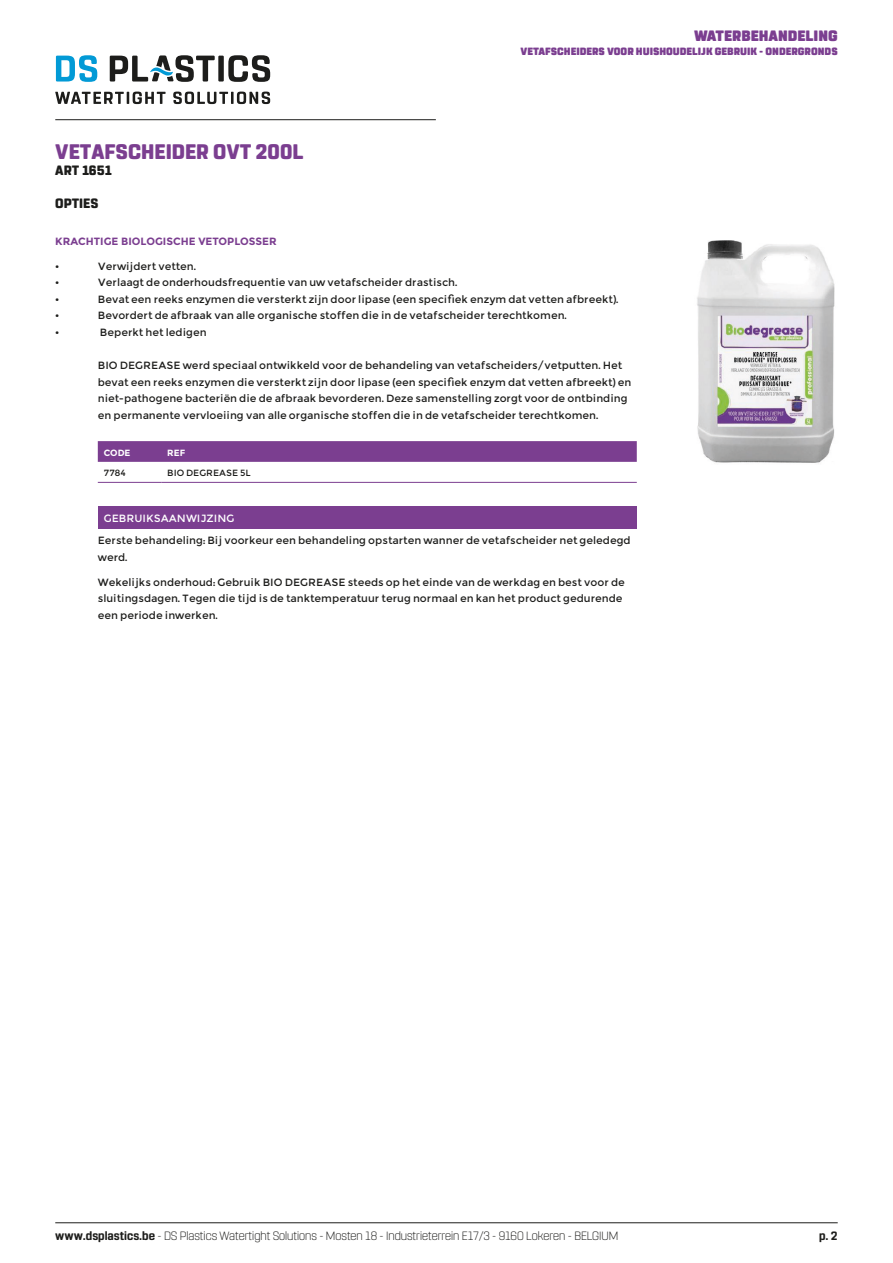
<style>
.page{position:relative;width:893px;height:1263px;background:#fff}
.page>*{position:absolute;margin:0;border:0;box-sizing:border-box;transform-origin:0 0}
.grote_titel{font:800 21px "Rohn Rounded";color:#7b3e90}
.t1{font:900 15px "Rohn Rounded";color:#7b3e90}
.t2{font:800 13.5px "Rohn Rounded";color:#1d1d1b}
.t3{font:300 12px "Rohn Rounded";color:#1d1d1b}
.t4{font:700 12px "Rohn Rounded";color:#1d1d1b}
.lopende_tekst_opties{font:10.5px/16.5px "Montserrat";color:#1d1d1b}
.lopende_tekst_zonder_insprong{font:10.5px/16.5px "Montserrat";color:#1d1d1b}
.t5{font:900 10.5px "Rohn Rounded";color:#7b3e90}
.titel_opsomming{font:700 10.5px "Montserrat";color:#7b3e90}
.inhoud_tabel{font:10.5px "Montserrat";color:#fff}
.tabelinhoud{font:9px "Montserrat";color:#1d1d1b}
.HEADER_TABEL{font:700 9px "Montserrat";color:#fff}
.s1{font-weight:700}
</style>
<div class="page">
<hr style="left:55px;top:119px;width:381px;height:1px;background:#1d1d1b">
<svg style="left:56px;top:55px;width:41px;height:27px"></svg>
<svg style="left:55px;top:92px;width:215px;height:12px"></svg>
<svg style="left:110px;top:55px;width:160px;height:27px"></svg>
<hr style="left:55px;top:1222px;width:783px;height:1px;background:#1d1d1b">
<svg style="left:98px;top:441px;width:539px;height:21px;background:#7c4091"></svg>
<hr style="left:98px;top:482px;width:63px;height:1px;background:#7b3e90">
<hr style="left:161px;top:482px;width:476px;height:1px;background:#7b3e90">
<img style="left:697px;top:240px;width:138px;height:223px">
<div style="left:98px;top:506px;width:539px;height:22px;background:#7b3e90"></div>
<p class="grote_titel" style="left:55px;top:139px;width:249px">VETAFSCHEIDER OVT 200L</p>
<p class="t2" style="left:55px;top:162px;width:58px">ART 1651</p>
<p class="t2" style="left:55px;top:195px;width:45px">OPTIES</p>
<h2 class="t1" style="left:694px;top:27px;width:145px">WATERBEHANDELING</h2>
<p class="t5" style="left:521px;top:45px;width:319px">VETAFSCHEIDERS VOOR HUISHOUDELIJK GEBRUIK - ONDERGRONDS</p>
<p class="titel_opsomming" style="left:55px;top:235px;width:223px">KRACHTIGE BIOLOGISCHE VETOPLOSSER</p>
<p class="lopende_tekst_opties" style="left:55px;top:258px;width:6px">•</p>
<p class="lopende_tekst_opties" style="left:98px;top:258px;width:100px">Verwijdert vetten.</p>
<p class="lopende_tekst_opties" style="left:55px;top:274px;width:6px">•</p>
<p class="lopende_tekst_opties" style="left:98px;top:274px;width:361px">Verlaagt de onderhoudsfrequentie van uw vetafscheider drastisch.</p>
<p class="lopende_tekst_opties" style="left:55px;top:291px;width:6px">•</p>
<p class="lopende_tekst_opties" style="left:98px;top:291px;width:522px">Bevat een reeks enzymen die versterkt zijn door lipase (een specifiek enzym dat vetten afbreekt).</p>
<p class="lopende_tekst_opties" style="left:55px;top:307px;width:6px">•</p>
<p class="lopende_tekst_opties" style="left:98px;top:307px;width:470px">Bevordert de afbraak van alle organische stoffen die in de vetafscheider terechtkomen.</p>
<p class="lopende_tekst_opties" style="left:55px;top:324px;width:6px">•</p>
<p class="lopende_tekst_opties" style="left:100px;top:324px;width:108px">Beperkt het ledigen</p>
<p class="lopende_tekst_opties" style="left:98px;top:357px;width:535px">BIO DEGREASE werd speciaal ontwikkeld voor de behandeling van vetafscheiders/vetputten. Het bevat een reeks enzymen die versterkt zijn door lipase (een specifiek enzym dat vetten afbreekt) en niet-pathogene bacteriën die de afbraak bevorderen. Deze samenstelling zorgt voor de ontbinding en permanente vervloeiing van alle organische stoffen die in de vetafscheider terechtkomen.</p>
<p class="HEADER_TABEL" style="left:104px;top:447px;width:28px">CODE</p>
<p class="HEADER_TABEL" style="left:167px;top:447px;width:19px">REF</p>
<p class="tabelinhoud" style="left:104px;top:468px;width:24px">7784</p>
<p class="tabelinhoud" style="left:167px;top:468px;width:85px">BIO DEGREASE 5L</p>
<p class="inhoud_tabel" style="left:104px;top:512px;width:132px">GEBRUIKSAANWIJZING</p>
<p class="lopende_tekst_zonder_insprong" style="left:98px;top:532px;width:534px">Eerste behandeling: Bij voorkeur een behandeling opstarten wanner de vetafscheider net geledegd werd.</p>
<p class="lopende_tekst_zonder_insprong" style="left:98px;top:574px;width:528px">Wekelijks onderhoud: Gebruik BIO DEGREASE steeds op het einde van de werkdag en best voor de sluitingsdagen. Tegen die tijd is de tanktemperatuur terug normaal en kan het product gedurende een periode inwerken.</p>
<p class="t3" style="left:55px;top:1229px;width:565px"><span class="s1">www.dsplastics.be</span> - DS Plastics Watertight Solutions - Mosten 18 - Industrieterrein E17/3 - 9160 Lokeren - BELGIUM</p>
<p class="t4" style="left:819px;top:1229px;width:20px">p. 2</p>
</div>
